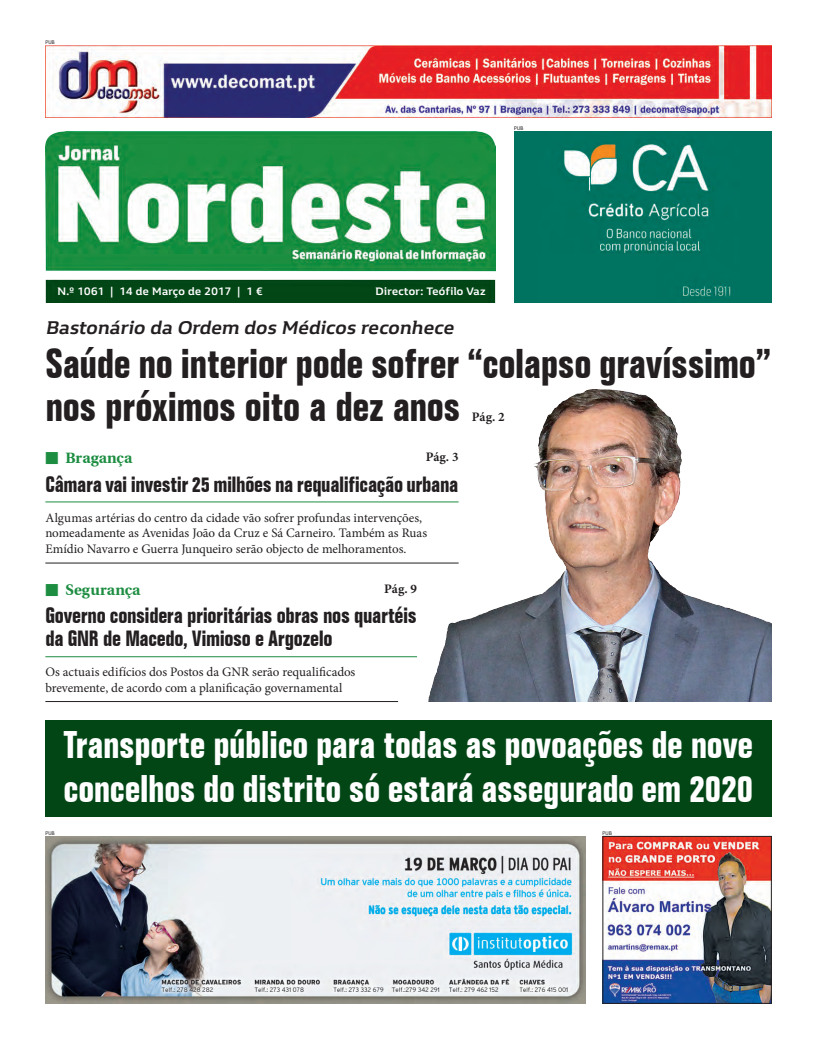
<style>
.page{position:relative;width:817px;height:1049px;background:#fff}
.page>*{position:absolute;margin:0;border:0;box-sizing:border-box;transform-origin:0 0}
.t1{font:700 condensed 40.5px "Folio BT";letter-spacing:-.01em;color:#231f20}
.t2{font:700 condensed 37.5px/43.7px "Folio BT";letter-spacing:-.01em;color:#fff}
.t3{font:700 condensed 21.5px "Folio BT";letter-spacing:-.02em;color:#231f20}
.t4{font:italic 700 19px "Renault Life";color:#231f20}
.t5{font:700 15px "Veracity Black S Si";letter-spacing:.005em;color:#1c8d41}
.t6{font:13px/15.6px "Minion Pro";letter-spacing:-.005em;color:#231f20}
.t7{font:700 13px "Minion Pro";letter-spacing:-.005em;color:#231f20}
.t8{font:700 11.2px "Renault Life";letter-spacing:.035em;color:#fff}
.t9{font:5px "Xenu";letter-spacing:.04em;color:#231f20}
</style>
<div class="page">
<div style="left:45px;top:720px;width:726px;height:97px;background:#034616"></div>
<img style="left:45px;top:131px;width:450px;height:172px">
<img style="left:604px;top:838px;width:165px;height:163px">
<div style="left:602px;top:836px;width:169px;height:167px;border:1px solid #231f20"></div>
<img style="left:45px;top:836px;width:540px;height:167px">
<img style="left:537px;top:131px;width:234px;height:172px">
<div style="left:514px;top:131px;width:23px;height:172px;background:#007360"></div>
<img style="left:45px;top:45px;width:726px;height:72px">
<img style="left:409px;top:389px;width:362px;height:313px">
<hr style="left:45px;top:563px;width:413px;height:1px;background:#231f20">
<hr style="left:45px;top:501px;width:413px;height:1px;background:#1c8d41">
<hr style="left:45px;top:701px;width:353px;height:1px;background:#231f20">
<hr style="left:45px;top:656px;width:372px;height:1px;background:#1c8d41">
<p class="t9" style="left:45px;top:39px;width:11px">PUB</p>
<p class="t9" style="left:514px;top:125px;width:11px">PUB</p>
<p class="t8" style="left:57px;top:284px;width:206px">N.º 1061 | 14 de Março de 2017 | 1 €</p>
<p class="t8" style="left:375px;top:284px;width:111px">Director: Teófilo Vaz</p>
<p class="t4" style="left:45px;top:315px;width:413px">Bastonário da Ordem dos Médicos reconhece</p>
<p class="t1" style="left:45px;top:339px;width:727px">Saúde no interior pode sofrer “colapso gravíssimo”</p>
<p class="t1" style="left:45px;top:382px;width:416px">nos próximos oito a dez anos</p>
<p class="t7" style="left:472px;top:408px;width:34px">Pág. 2</p>
<p class="t5" style="left:45px;top:449px;width:88px">■ Bragança</p>
<p class="t7" style="left:426px;top:448px;width:34px">Pág. 3</p>
<p class="t3" style="left:45px;top:471px;width:414px">Câmara vai investir 25 milhões na requalificação urbana</p>
<p class="t6" style="left:45px;top:510px;width:383px">Algumas artérias do centro da cidade vão sofrer profundas intervenções, nomeadamente as Avenidas João da Cruz e Sá Carneiro. Também as Ruas<br>Emídio Navarro e Guerra Junqueiro serão objecto de melhoramentos.</p>
<p class="t5" style="left:45px;top:581px;width:96px">■ Segurança</p>
<p class="t7" style="left:384px;top:579px;width:34px">Pág. 9</p>
<p class="t3" style="left:45px;top:602px;width:373px">Governo considera prioritárias obras nos quartéis</p>
<p class="t3" style="left:45px;top:625px;width:288px">da GNR de Macedo, Vimioso e Argozelo</p>
<p class="t6" style="left:45px;top:664px;width:311px">Os actuais edifícios dos Postos da GNR serão requalificados brevemente, de acordo com a planificação governamental</p>
<p class="t2" style="left:63px;top:723px;width:691px">Transporte público para todas as povoações de nove concelhos do distrito só estará assegurado em 2020</p>
<p class="t9" style="left:45px;top:830px;width:11px">PUB</p>
<p class="t9" style="left:602px;top:830px;width:11px">PUB</p>
</div>
